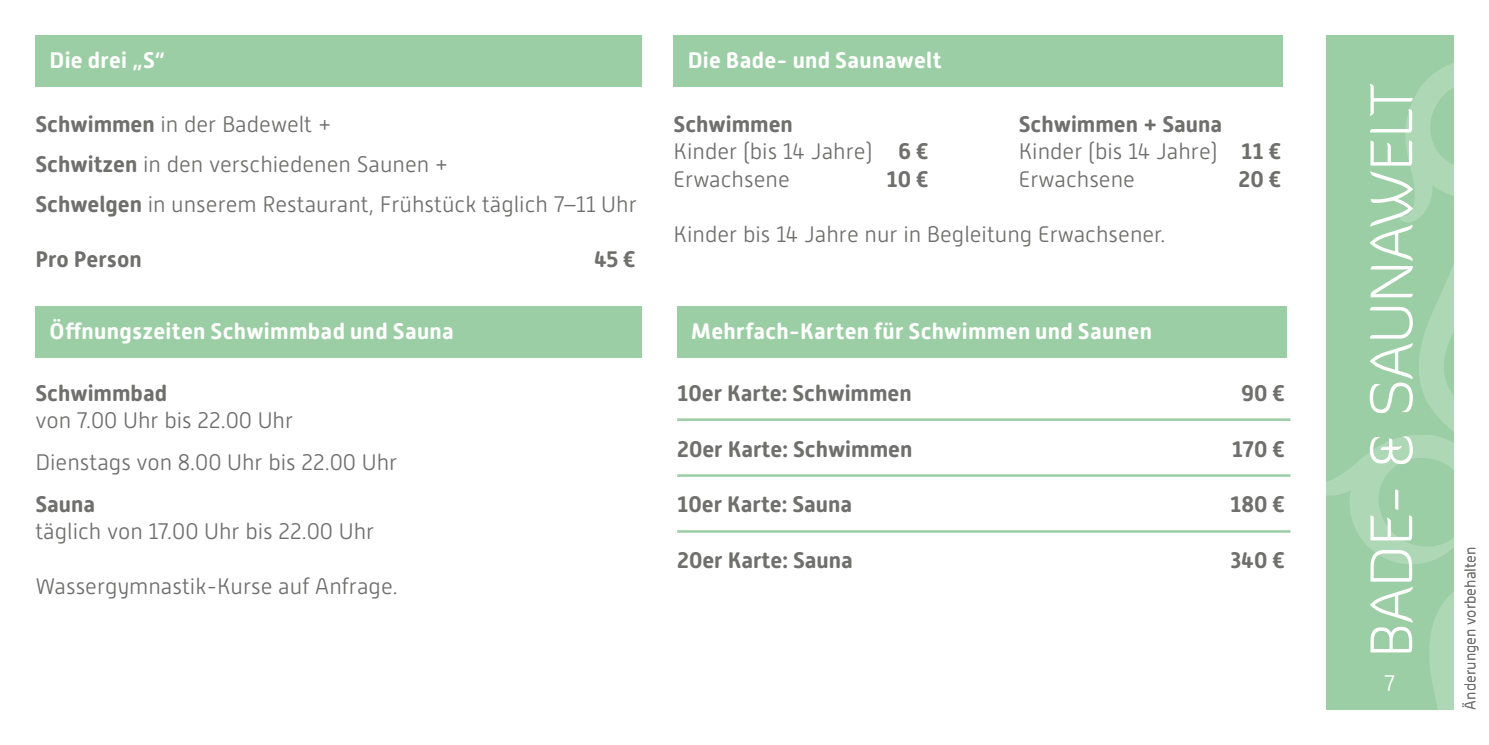
<style>
.page{position:relative;width:1489px;height:745px;background:#fff}
.page>*{position:absolute;margin:0;border:0;box-sizing:border-box;transform-origin:0 0}
.t1{font:300 60px "Diavlo";color:#fff}
.t2{font:300 22.5px/40px "Alwyn New Rounded";color:#6f6f6e}
.t3{font:700 22.5px "Alwyn New Rounded";color:#6f6f6e}
.t4{font:700 22.5px "Alwyn New Rounded";letter-spacing:.015em;color:#fff}
.t5{font:300 22.5px "Alwyn New Rounded";color:#fff}
.t6{font:300 15px "Alwyn New Rounded";color:#6f6f6e}
.s1{font-weight:700}
</style>
<div class="page">
<div style="left:673px;top:35px;width:610px;height:51px;background:#9bcea4"></div>
<svg style="left:1326px;top:35px;width:127px;height:674px;background:#9ecfa7"></svg>
<div style="left:35px;top:35px;width:607px;height:51px;background:#9bcea4"></div>
<hr style="left:677px;top:418px;width:613px;height:2px;background:#9bcea4">
<hr style="left:677px;top:474px;width:613px;height:2px;background:#9bcea4">
<hr style="left:677px;top:530px;width:613px;height:2px;background:#9bcea4">
<div style="left:677px;top:306px;width:609px;height:51px;background:#9bcea4"></div>
<div style="left:35px;top:306px;width:607px;height:51px;background:#9bcea4"></div>
<p class="t4" style="left:50px;top:47px;width:117px">Die drei „S“</p>
<p class="t2" style="left:35px;top:104px;width:603px"><span class="s1">Schwimmen</span> in der Badewelt +<br><span class="s1">Schwitzen</span> in den verschiedenen Saunen +<br><span class="s1">Schwelgen</span> in unserem Restaurant, Frühstück täglich 7–11 Uhr</p>
<p class="t3" style="left:35px;top:246px;width:108px">Pro Person</p>
<p class="t3" style="left:594px;top:246px;width:43px">45 €</p>
<p class="t4" style="left:50px;top:317px;width:405px">Öffnungszeiten Schwimmbad und Sauna</p>
<p class="t3" style="left:35px;top:379px;width:133px">Schwimmbad</p>
<p class="t2" style="left:35px;top:399px;width:363px;line-height:41.8px">von 7.00 Uhr bis 22.00 Uhr<br>Dienstags von 8.00 Uhr bis 22.00 Uhr</p>
<p class="t3" style="left:35px;top:490px;width:61px">Sauna</p>
<p class="t2" style="left:35px;top:511px;width:340px">täglich von 17.00 Uhr bis 22.00 Uhr</p>
<p class="t2" style="left:35px;top:566px;width:364px">Wassergymnastik-Kurse auf Anfrage.</p>
<p class="t4" style="left:687px;top:47px;width:255px">Die Bade- und Saunawelt</p>
<p class="t3" style="left:673px;top:111px;width:121px">Schwimmen</p>
<p class="t3" style="left:1018px;top:111px;width:205px">Schwimmen + Sauna</p>
<p class="t2" style="left:673px;top:131px;width:256px">Kinder (bis 14 Jahre) <span class="s1">6 €</span></p>
<p class="t2" style="left:1018px;top:131px;width:264px">Kinder (bis 14 Jahre) <span class="s1">11 €</span></p>
<p class="t2" style="left:673px;top:159px;width:118px">Erwachsene</p>
<p class="t3" style="left:886px;top:166px;width:44px">10 €</p>
<p class="t2" style="left:1018px;top:159px;width:118px">Erwachsene</p>
<p class="t3" style="left:1238px;top:166px;width:44px">20 €</p>
<p class="t2" style="left:673px;top:214px;width:493px">Kinder bis 14 Jahre nur in Begleitung Erwachsener.</p>
<p class="t4" style="left:691px;top:317px;width:462px">Mehrfach-Karten für Schwimmen und Saunen</p>
<p class="t3" style="left:677px;top:379px;width:236px">10er Karte: Schwimmen</p>
<p class="t3" style="left:1241px;top:379px;width:45px">90 €</p>
<p class="t3" style="left:677px;top:435px;width:237px">20er Karte: Schwimmen</p>
<p class="t3" style="left:1231px;top:435px;width:55px">170 €</p>
<p class="t3" style="left:677px;top:491px;width:176px">10er Karte: Sauna</p>
<p class="t3" style="left:1229px;top:491px;width:56px">180 €</p>
<p class="t3" style="left:677px;top:547px;width:177px">20er Karte: Sauna</p>
<p class="t3" style="left:1230px;top:547px;width:56px">340 €</p>
<h1 class="t1" style="left:1354px;top:657px;width:575px;rotate:-90deg">BADE- &amp; SAUNAWELT</h1>
<p class="t5" style="left:1384px;top:670px;width:12px">7</p>
<p class="t6" style="left:1461px;top:709px;width:164px;rotate:-90deg">Änderungen vorbehalten</p>
</div>
